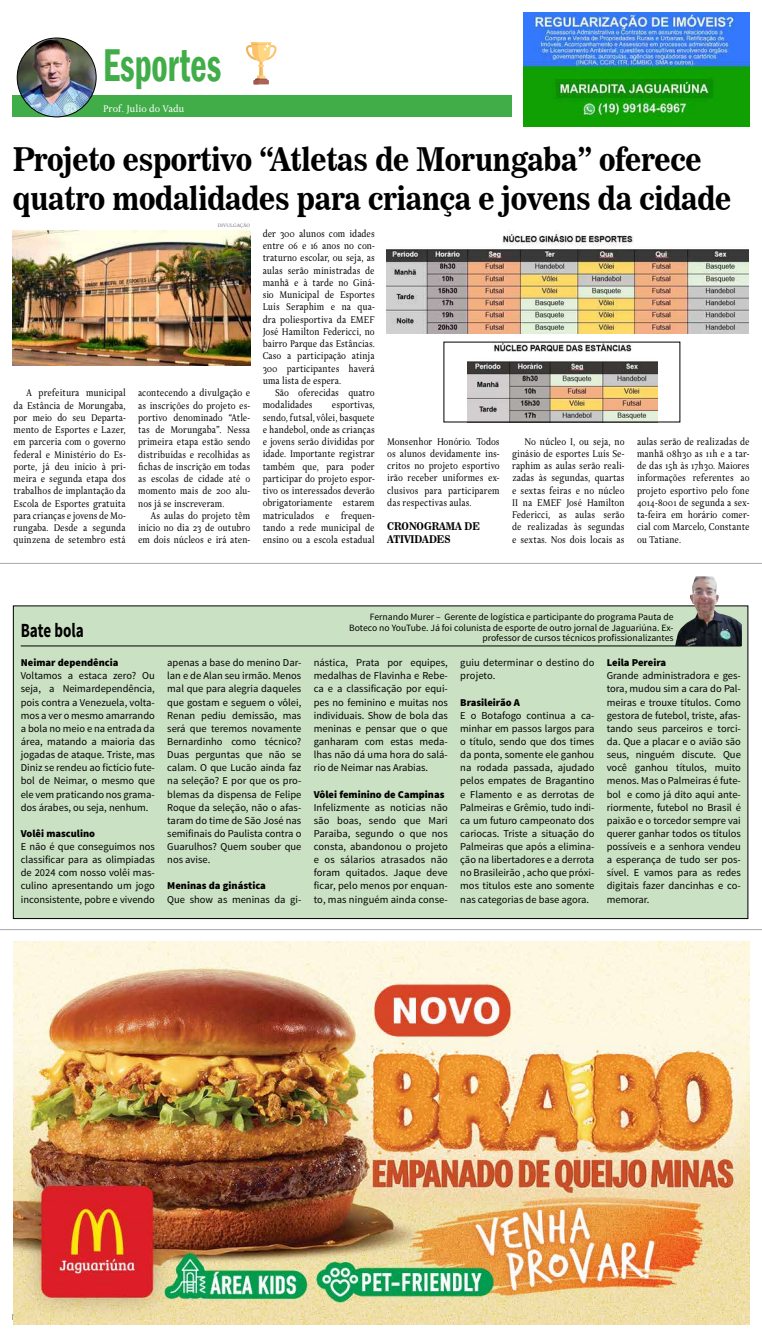
<style>
.page{position:relative;width:762px;height:1332px;background:#fff}
.page>*{position:absolute;margin:0;border:0;box-sizing:border-box;transform-origin:0 0}
.t1{font:600 condensed 47.25px "Franklin Gothic";color:#41ad49;scale:.75 1}
.t2{font:32.38px/38.5px "News 706 BT Bold C";letter-spacing:-.01em;color:#000;scale:.9 1}
.t3{font:700 20.12px "Source Sans Pro";color:#000;scale:.75 1}
.t4{font:10.5px/13.1px "Source Sans Pro";color:#000;text-align:justify}
.t5{font:10.5px/12.2px "Delicato Pro";color:#000;text-align:justify;scale:.9 1}
.t6{font:900 10.5px "Source Sans Pro";color:#000}
.t7{font:10.5px/12.2px "News 706 BT Bold C";color:#000;scale:.9 1}
.t8{font:10.5px "Delicato Pro";letter-spacing:-.015em;color:#fff}
.t9{font:9.62px/10.5px "Source Sans Pro";color:#000;text-align:right}
.t10{font:5.25px "Delicato Pro";color:#6d6e71}
</style>
<div class="page">
<div style="left:12px;top:95px;width:499px;height:22px;background:#41ad49"></div>
<svg style="left:246px;top:42px;width:30px;height:42px"></svg>
<img style="left:17px;top:38px;width:79px;height:79px">
<div style="left:17px;top:38px;width:79px;height:79px;border:1px solid #000;border-radius:50%"></div>
<img style="left:523px;top:12px;width:226px;height:115px">
<hr style="left:0;top:563px;width:761px;height:1px;background:#a7a9ac">
<div style="left:13px;top:606px;width:734px;height:313px;background:#cbe1c3"></div>
<hr style="left:21px;top:645px;width:719px;height:1px;background:#000">
<img style="left:675px;top:576px;width:66px;height:70px">
<hr style="left:0;top:929px;width:761px;height:1px;background:#a7a9ac">
<img style="left:13px;top:941px;width:736px;height:383px">
<img style="left:13px;top:230px;width:237px;height:136px">
<img style="left:467px;top:344px;width:190px;height:76px">
<img style="left:386px;top:230px;width:362px;height:104px">
<h1 class="t1" style="left:103px;top:34px;width:159px">Esportes</h1>
<p class="t8" style="left:103px;top:102px;width:83px">Prof. Julio do Vadu</p>
<h2 class="t2" style="left:13px;top:140px;width:799px">Projeto esportivo “Atletas de Morungaba” oferece quatro modalidades para criança e jovens da cidade</h2>
<p class="t10" style="left:218px;top:222px;width:34px">DIVULGAÇÃO</p>
<p class="t5" style="left:14px;top:387px;width:126px;text-indent:12px">A prefeitura municipal da Estância de Morungaba, por meio do seu Departa&shy;mento de Esportes e Lazer, em parceria com o governo federal e Ministério do Es&shy;porte, já deu início à pri&shy;meira e segunda etapa dos trabalhos de implantação da Escola de Esportes gratuita para crianças e jovens de Mo&shy;rungaba. Desde a segunda quinzena de setembro está</p>
<p class="t5" style="left:138px;top:387px;width:126px">acontecendo a divulgação e as inscrições do projeto es&shy;portivo denominado “Atle&shy;tas de Morungaba”. Nessa primeira etapa estão sendo distribuídas e recolhidas as fichas de inscrição em todas as escolas de cidade até o momento mais de 200 alu&shy;nos já se inscreveram.</p>
<p class="t5" style="left:138px;top:510px;width:126px;text-indent:12px">As aulas do projeto têm início no dia 23 de outubro em dois núcleos e irá aten-</p>
<p class="t5" style="left:262px;top:227px;width:126px">der 300 alunos com idades entre 06 e 16 anos no con&shy;traturno escolar, ou seja, as aulas serão ministradas de manhã e à tarde no Giná&shy;sio Municipal de Esportes Luís Seraphim e na qua&shy;dra poliesportiva da EMEF José Hamilton Federicci, no bairro Parque das Estâncias.<br>Caso a participação atinja 300 participantes haverá uma lista de espera.</p>
<p class="t5" style="left:262px;top:387px;width:126px;text-indent:12px">São oferecidas quatro modalidades</p>
<p class="t5" style="left:262px;top:399px;width:126px;text-indent:69px">esportivas, sendo, futsal, vôlei, basquete e handebol, onde as crianças e jovens serão divididas por idade. Importante registrar também que, para poder participar do projeto espor&shy;tivo os interessados deverão obrigatoriamente estarem matriculados e frequen&shy;tando a rede municipal de ensino ou a escola estadual</p>
<p class="t5" style="left:387px;top:435px;width:126px">Monsenhor Honório. Todos os alunos devidamente ins&shy;critos no projeto esportivo irão receber uniformes ex&shy;clusivos para participarem das respectivas aulas.</p>
<p class="t7" style="left:387px;top:520px;width:104px">CRONOGRAMA DE<br>ATIVIDADES</p>
<p class="t5" style="left:512px;top:435px;width:126px;text-indent:12px">No núcleo I, ou seja, no ginásio de esportes Luís Se&shy;raphim as aulas serão reali&shy;zadas às segundas, quartas e sextas feiras e no núcleo II na EMEF José Hamilton Federicci, as aulas serão de realizadas às segundas e sextas. Nos dois locais as</p>
<p class="t5" style="left:637px;top:435px;width:126px">aulas serão de realizadas de manhã 08h30 as 11h e a tar&shy;de das 15h às 17h30. Maiores informações referentes ao projeto esportivo pelo fone 4014-8001 de segunda a sex&shy;ta-feira em horário comer&shy;cial com Marcelo, Constante ou Tatiane.</p>
<h3 class="t3" style="left:21px;top:617px;width:86px">Bate bola</h3>
<p class="t9" style="left:349px;top:612px;width:326px">Fernando Murer – Gerente de logística e participante do programa Pauta de<br>Boteco no YouTube. Já foi colunista de esporte de outro jornal de Jaguariúna. Ex-</p>
<p class="t9" style="left:482px;top:633px;width:193px">professor de cursos técnicos profissionalizantes</p>
<p class="t6" style="left:21px;top:656px;width:99px">Neimar dependência</p>
<p class="t4" style="left:21px;top:669px;width:136px">Voltamos a estaca zero? Ou seja, a Neimardependência, pois contra a Venezuela, volta&shy;mos a ver o mesmo amarrando a bola no meio e na entrada da área, matando a maioria das jogadas de ataque. Triste, mas Diniz se rendeu ao fictício fute&shy;bol de Neimar, o mesmo que ele vem praticando nos grama&shy;dos árabes, ou seja, nenhum.</p>
<p class="t6" style="left:21px;top:826px;width:76px">Volêi masculino</p>
<p class="t4" style="left:21px;top:840px;width:136px">E não é que conseguimos nos classificar para as olimpiadas de 2024 com nosso volêi mas&shy;culino apresentando um jogo inconsistente, pobre e vivendo</p>
<p class="t4" style="left:167px;top:656px;width:136px">apenas a base do menino Dar&shy;lan e de Alan seu irmão. Menos mal que para alegria daqueles que gostam e seguem o vôlei, Renan pediu demissão, mas será que teremos novamente Bernardinho como técnico?<br>Duas perguntas que não se calam. O que Lucão ainda faz na seleção? E por que os pro&shy;blemas da dispensa de Felipe Roque da seleção, não o afas&shy;taram do time de São José nas semifinais do Paulista contra o Guarulhos? Quem souber que nos avise.</p>
<p class="t6" style="left:167px;top:879px;width:100px">Meninas da ginástica</p>
<p class="t4" style="left:167px;top:893px;width:136px">Que show as meninas da gi-</p>
<p class="t4" style="left:314px;top:656px;width:136px">nástica, Prata por equipes, medalhas de Flavinha e Rebe&shy;ca e a classificação por equi&shy;pes no feminino e muitas nos individuais. Show de bola das meninas e pensar que o que ganharam com estas meda&shy;lhas não dá uma hora do salá&shy;rio de Neimar nas Arabias.</p>
<p class="t6" style="left:314px;top:787px;width:132px">Vôlei feminino de Campinas</p>
<p class="t4" style="left:314px;top:801px;width:136px">Infelizmente as noticias não são boas, sendo que Mari Paraiba, segundo o que nos consta, abandonou o projeto e os sálarios atrasados não foram quitados. Jaque deve ficar, pelo menos por enquan&shy;to, mas ninguém ainda conse-</p>
<p class="t4" style="left:460px;top:656px;width:136px">guiu determinar o destino do projeto.</p>
<p class="t6" style="left:460px;top:695px;width:61px">Brasileirão A</p>
<p class="t4" style="left:460px;top:709px;width:136px">E o Botafogo continua a ca&shy;minhar em passos largos para o título, sendo que dos times da ponta, somente ele ganhou na rodada passada, ajudado pelos empates de Bragantino e Flamento e as derrotas de Palmeiras e Grêmio, tudo indi&shy;ca um futuro campeonato dos cariocas. Triste a situação do Palmeiras que após a elimina&shy;ção na libertadores e a derrota no Brasileirão , acho que próxi&shy;mos titulos este ano somente nas categorias de base agora.</p>
<p class="t6" style="left:606px;top:656px;width:61px">Leila Pereira</p>
<p class="t4" style="left:606px;top:669px;width:136px">Grande administradora e ges&shy;tora, mudou sim a cara do Pal&shy;meiras e trouxe títulos. Como gestora de futebol, triste, afas&shy;tando seus parceiros e torci&shy;da. Que a placar e o avião são seus, ninguém discute. Que você ganhou títulos, muito menos. Mas o Palmeiras é fute&shy;bol e como já dito aqui ante&shy;riormente, futebol no Brasil é paixão e o torcedor sempre vai querer ganhar todos os títulos possíveis e a senhora vendeu a esperança de tudo ser pos&shy;sível. E vamos para as redes digitais fazer dancinhas e co&shy;memorar.</p>
</div>
